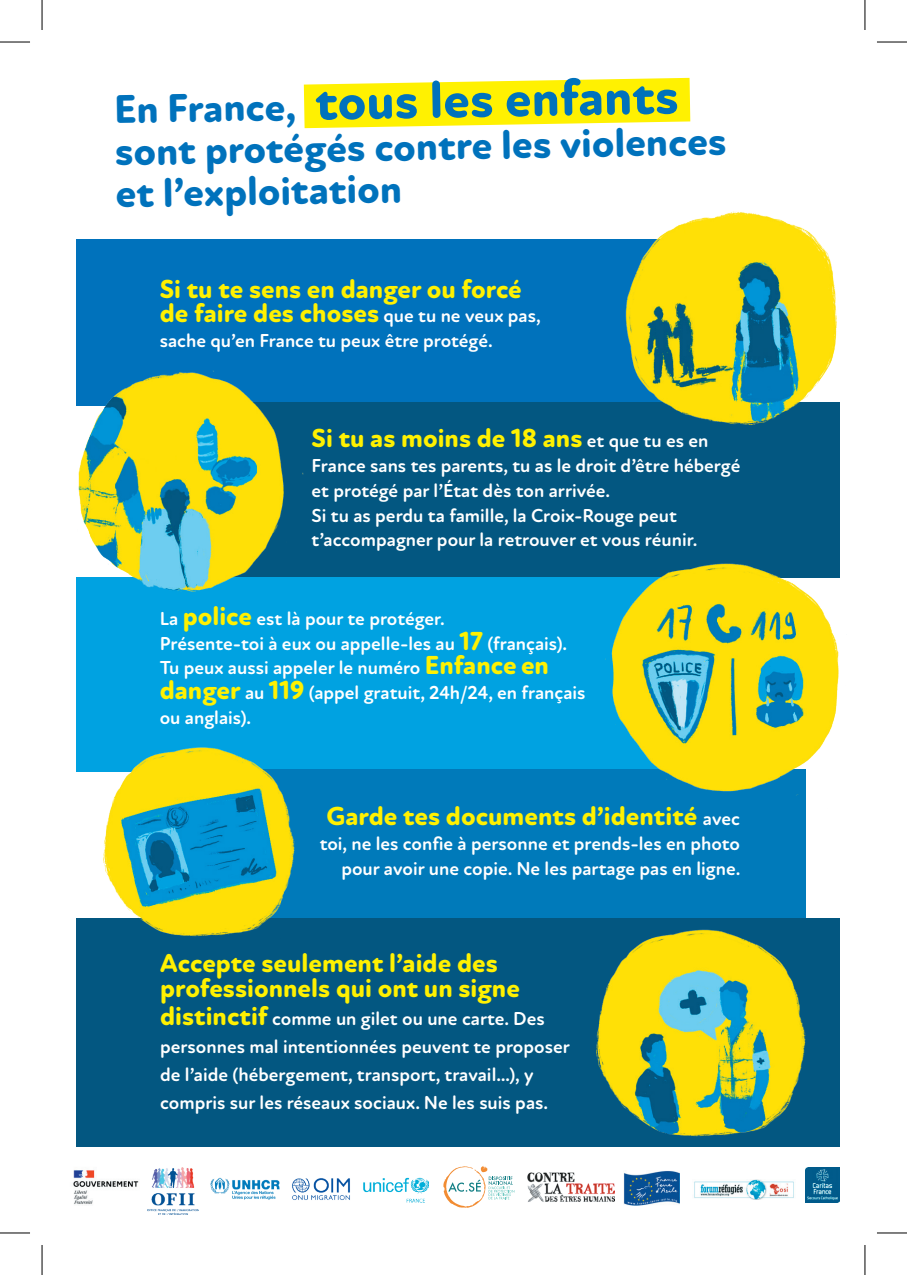
<style>
.page{position:relative;width:907px;height:1275px;background:#fff}
.page>*{position:absolute;margin:0;border:0;box-sizing:border-box;transform-origin:0 0}
.t1{font:800 52.2px "Atten Round New";color:#0072bc}
.t2{font:800 40.8px/42px "Atten Round New";color:#0072bc}
.t3{font:800 26.6px/24.8px "Atten Round New";color:#fff101}
.t4{font:700 19.2px/24.8px "Atten Round New";color:#fff}
.s1{font-size:40.8px}
.s2{font-weight:700;font-size:19.2px;color:#fff}
.s3{font-weight:800;font-size:26.6px;color:#fff101}
</style>
<div class="page">
<div style="left:76px;top:239px;width:720px;height:166px;background:#0072bc"></div>
<div style="left:147px;top:402px;width:692px;height:175px;background:#035781"></div>
<div style="left:76px;top:577px;width:674px;height:194px;background:#00a2e1"></div>
<div style="left:146px;top:770px;width:659px;height:166px;background:#007aba"></div>
<div style="left:76px;top:917px;width:763px;height:229px;background:#035781"></div>
<svg style="left:303px;top:77px;width:388px;height:52px"></svg>
<img style="left:625px;top:211px;width:215px;height:225px">
<img style="left:76px;top:370px;width:228px;height:222px">
<img style="left:596px;top:929px;width:209px;height:208px">
<img style="left:587px;top:558px;width:253px;height:259px">
<img style="left:93px;top:747px;width:202px;height:190px">
<img style="left:73px;top:1170px;width:66px;height:34px">
<img style="left:210px;top:1177px;width:70px;height:23px">
<img style="left:292px;top:1178px;width:58px;height:22px">
<img style="left:805px;top:1167px;width:34px;height:35px">
<svg style="left:443px;top:1166px;width:71px;height:42px"></svg>
<img style="left:694px;top:1179px;width:100px;height:20px">
<img style="left:527px;top:1173px;width:87px;height:29px">
<img style="left:363px;top:1177px;width:65px;height:26px">
<img style="left:623px;top:1171px;width:56px;height:34px">
<img style="left:147px;top:1167px;width:51px;height:47px">
<hr style="left:0;top:42px;width:30px;height:1px;background:#000">
<hr style="left:876px;top:42px;width:30px;height:1px;background:#000">
<hr style="left:0;top:1232px;width:30px;height:1px;background:#000">
<hr style="left:876px;top:1232px;width:30px;height:1px;background:#000">
<hr style="left:42px;top:0;width:1px;height:30px;background:#000">
<hr style="left:42px;top:1245px;width:1px;height:30px;background:#000">
<hr style="left:864px;top:0;width:1px;height:30px;background:#000">
<hr style="left:864px;top:1245px;width:1px;height:30px;background:#000">
<h1 class="t1" style="left:113px;top:75px;width:566px;rotate:-1deg"><span class="s1">En France,</span> tous les enfants</h1>
<h2 class="t2" style="left:114px;top:132px;width:613px;rotate:-1deg">sont protégés contre les violences et l’exploitation</h2>
<h3 class="t3" style="left:160px;top:277px;width:382px">Si tu te sens en danger ou forcé de faire des choses <span class="s2">que tu ne veux pas,</span></h3>
<p class="t4" style="left:160px;top:329px;width:334px">sache qu’en France tu peux être protégé.</p>
<h3 class="t3" style="left:311px;top:426px;width:398px">Si tu as moins de 18 ans <span class="s2">et que tu es en</span></h3>
<p class="t4" style="left:311px;top:453px;width:430px">France sans tes parents, tu as le droit d’être hébergé et protégé par l’État dès ton arrivée.<br>Si tu as perdu ta famille, la Croix-Rouge peut t’accompagner pour la retrouver et vous réunir.</p>
<p class="t4" style="left:160px;top:606px;width:427px">La <span class="s3">police</span> est là pour te protéger.<br>Présente-toi à eux ou appelle-les au <span class="s3">17</span> (français).<br>Tu peux aussi appeler le numéro <span class="s3">Enfance en danger</span> au <span class="s3">119</span> (appel gratuit, 24h/24, en français ou anglais).</p>
<h3 class="t3" style="left:326px;top:805px;width:415px">Garde tes documents d’identité <span class="s2">avec</span></h3>
<p class="t4" style="left:319px;top:832px;width:422px;text-align:right">toi, ne les confie à personne et prends-les en photo pour avoir une copie. Ne les partage pas en ligne.</p>
<h3 class="t3" style="left:160px;top:951px;width:361px">Accepte seulement l’aide des professionnels qui ont un signe</h3>
<p class="t4" style="left:160px;top:1005px;width:411px;line-height:28px"><span class="s3">distinctif</span> comme un gilet ou une carte. Des personnes mal intentionnées peuvent te proposer de l’aide (hébergement, transport, travail…), y compris sur les réseaux sociaux. Ne les suis pas.</p>
</div>
